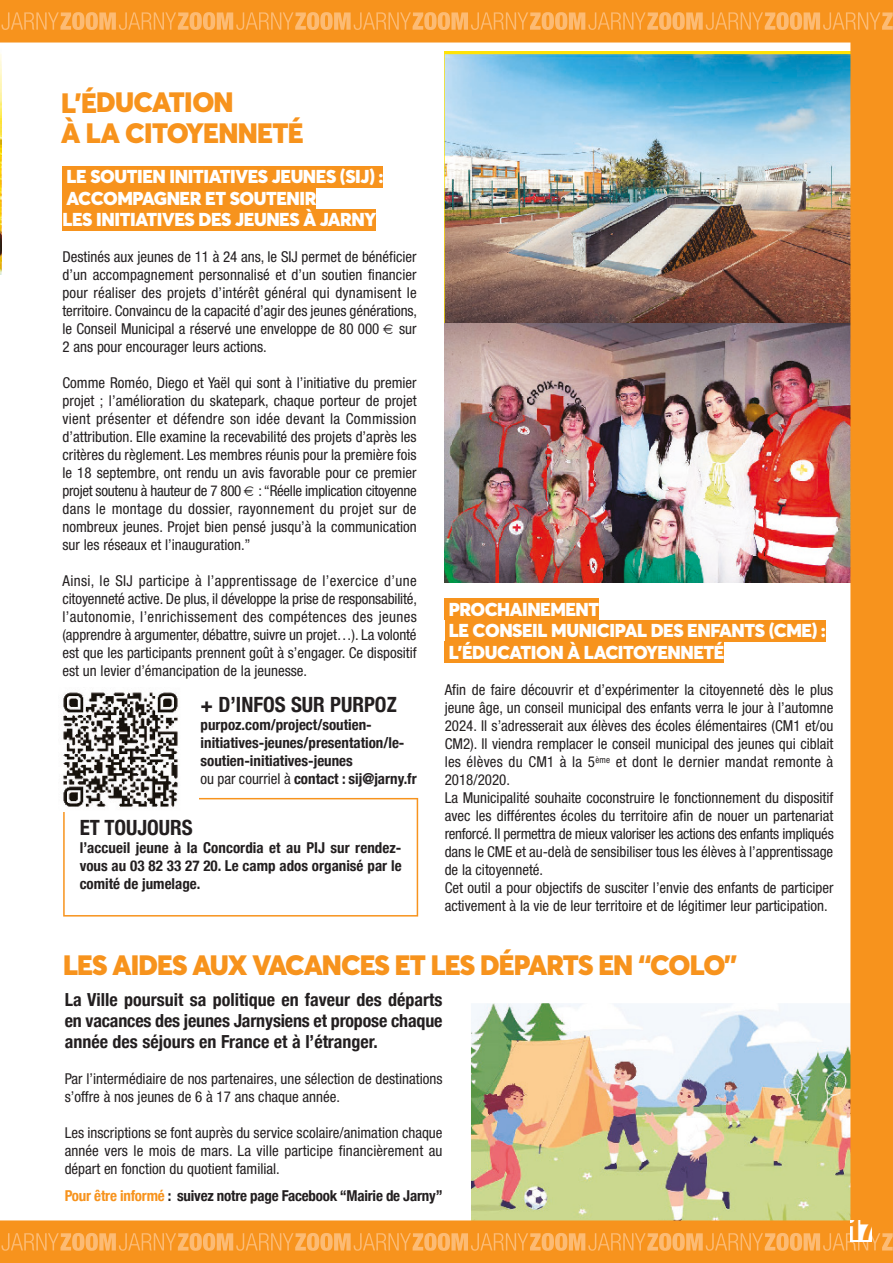
<style>
.page{position:relative;width:893px;height:1263px;background:#fff}
.page>*{position:absolute;margin:0;border:0;box-sizing:border-box;transform-origin:0 0}
.t1{font:900 condensed 28.5px "Helvetica Neue";color:#f7931d}
.t2{font:900 27px/30.5px "Averta";letter-spacing:-.035em;color:#f7931d}
.t3{font:700 condensed 21px "Helvetica Neue";color:#231f20}
.t4{font:900 18px/21.5px "Averta";letter-spacing:-.025em;color:#fff}
.t5{font:700 condensed 18px/21px "Helvetica Neue";color:#231f20;text-align:justify}
.t6{font:condensed 15px/18px "Helvetica Neue";color:#231f20;text-align:justify}
.t7{font:700 condensed 15px/18px "Helvetica Neue";color:#231f20;text-align:justify}
.s1{font-weight:400}
.s2{color:#f7931d}
</style>
<div class="page">
<img style="left:0;top:0;width:893px;height:1263px">
<svg style="left:1px;top:12px;width:892px;height:18px;background:#f9a443"></svg>
<svg style="left:1px;top:1233px;width:892px;height:18px;background:#f9a443"></svg>
<div style="left:850px;top:1220px;width:22px;height:22px;background:#fff"></div>
<svg style="left:383px;top:325px;width:10px;height:9px"></svg>
<svg style="left:244px;top:487px;width:10px;height:9px"></svg>
<h2 class="t2" style="left:61px;top:90px;width:244px">L’ÉDUCATION<br>À LA CITOYENNETÉ</h2>
<p class="t4" style="left:63px;top:168px;width:322px">LE SOUTIEN INITIATIVES JEUNES (SIJ) :<br>ACCOMPAGNER ET SOUTENIR<br>LES INITIATIVES DES JEUNES À JARNY</p>
<p class="t6" style="left:63px;top:248px;width:356px">Destinés aux jeunes de 11 à 24 ans, le SIJ permet de bénéficier d’un accompagnement personnalisé et d’un soutien financier pour réaliser des projets d’intérêt général qui dynamisent le territoire. Convaincu de la capacité d’agir des jeunes générations, le Conseil Municipal a réservé une enveloppe de 80 000</p>
<p class="t6" style="left:399px;top:320px;width:19px">sur</p>
<p class="t6" style="left:63px;top:338px;width:206px">2 ans pour encourager leurs actions.</p>
<p class="t6" style="left:63px;top:374px;width:356px">Comme Roméo, Diego et Yaël qui sont à l’initiative du premier projet ; l’amélioration du skatepark, chaque porteur de projet vient présenter et défendre son idée devant la Commission d’attribution. Elle examine la recevabilité des projets d’après les critères du règlement. Les membres réunis pour la première fois le 18 septembre, ont rendu un avis favorable pour ce premier projet soutenu à hauteur de 7 800 : “Réelle implication citoyenne dans le montage du dossier, rayonnement du projet sur de nombreux jeunes. Projet bien pensé jusqu’à la communication sur les réseaux et l’inauguration.”</p>
<p class="t6" style="left:63px;top:572px;width:356px">Ainsi, le SIJ participe à l’apprentissage de l’exercice d’une citoyenneté active. De plus, il développe la prise de responsabilité, l’autonomie, l’enrichissement des compétences des jeunes (apprendre à argumenter, débattre, suivre un projet…). La volonté est que les participants prennent goût à s’engager. Ce dispositif est un levier d’émancipation de la jeunesse.</p>
<h3 class="t3" style="left:201px;top:687px;width:198px">+ D’INFOS SUR PURPOZ</h3>
<p class="t7" style="left:201px;top:715px;width:218px;text-align:left">purpoz.com/project/soutien&shy;initiatives-jeunes/presentation/le&shy;soutien-initiatives-jeunes<br><span class="s1">ou par courriel à</span> contact : sij@jarny.fr</p>
<h3 class="t3" style="left:80px;top:810px;width:115px">ET TOUJOURS</h3>
<p class="t7" style="left:80px;top:837px;width:323px">l’accueil jeune à la Concordia et au PIJ sur rendez&shy;vous au 03 82 33 27 20. Le camp ados organisé par le comité de jumelage.</p>
<p class="t4" style="left:449px;top:600px;width:378px">PROCHAINEMENT<br>LE CONSEIL MUNICIPAL DES ENFANTS (CME) :<br>L’ÉDUCATION À LACITOYENNETÉ</p>
<p class="t6" style="left:445px;top:680px;width:391px;text-align:left">Afin de faire découvrir et d’expérimenter la citoyenneté dès le plus jeune âge, un conseil municipal des enfants verra le jour à l’automne 2024. Il s’adresserait aux élèves des écoles élémentaires (CM1 et/ou CM2). Il viendra remplacer le conseil municipal des jeunes qui ciblait les élèves du CM1 à la 5<sup>ème</sup> et dont le dernier mandat remonte à 2018/2020.<br>La Municipalité souhaite coconstruire le fonctionnement du dispositif avec les différentes écoles du territoire afin de nouer un partenariat renforcé. Il permettra de mieux valoriser les actions des enfants impliqués dans le CME et au-delà de sensibiliser tous les élèves à l’apprentissage de la citoyenneté.<br>Cet outil a pour objectifs de susciter l’envie des enfants de participer activement à la vie de leur territoire et de légitimer leur participation.</p>
<h2 class="t2" style="left:63px;top:953px;width:676px">LES AIDES AUX VACANCES ET LES DÉPARTS EN “COLO”</h2>
<p class="t5" style="left:65px;top:988px;width:379px">La Ville poursuit sa politique en faveur des départs en vacances des jeunes Jarnysiens et propose chaque année des séjours en France et à l’étranger.</p>
<p class="t6" style="left:65px;top:1070px;width:379px">Par l’intermédiaire de nos partenaires, une sélection de destinations s’offre à nos jeunes de 6 à 17 ans chaque année.</p>
<p class="t6" style="left:65px;top:1124px;width:379px">Les inscriptions se font auprès du service scolaire/animation chaque année vers le mois de mars. La ville participe financièrement au départ en fonction du quotient familial.</p>
<p class="t7" style="left:65px;top:1186px;width:379px"><span class="s2">Pour être informé</span> : suivez notre page Facebook “Mairie de Jarny”</p>
<h1 class="t1" style="left:848px;top:1206px;width:28px">17</h1>
</div>
